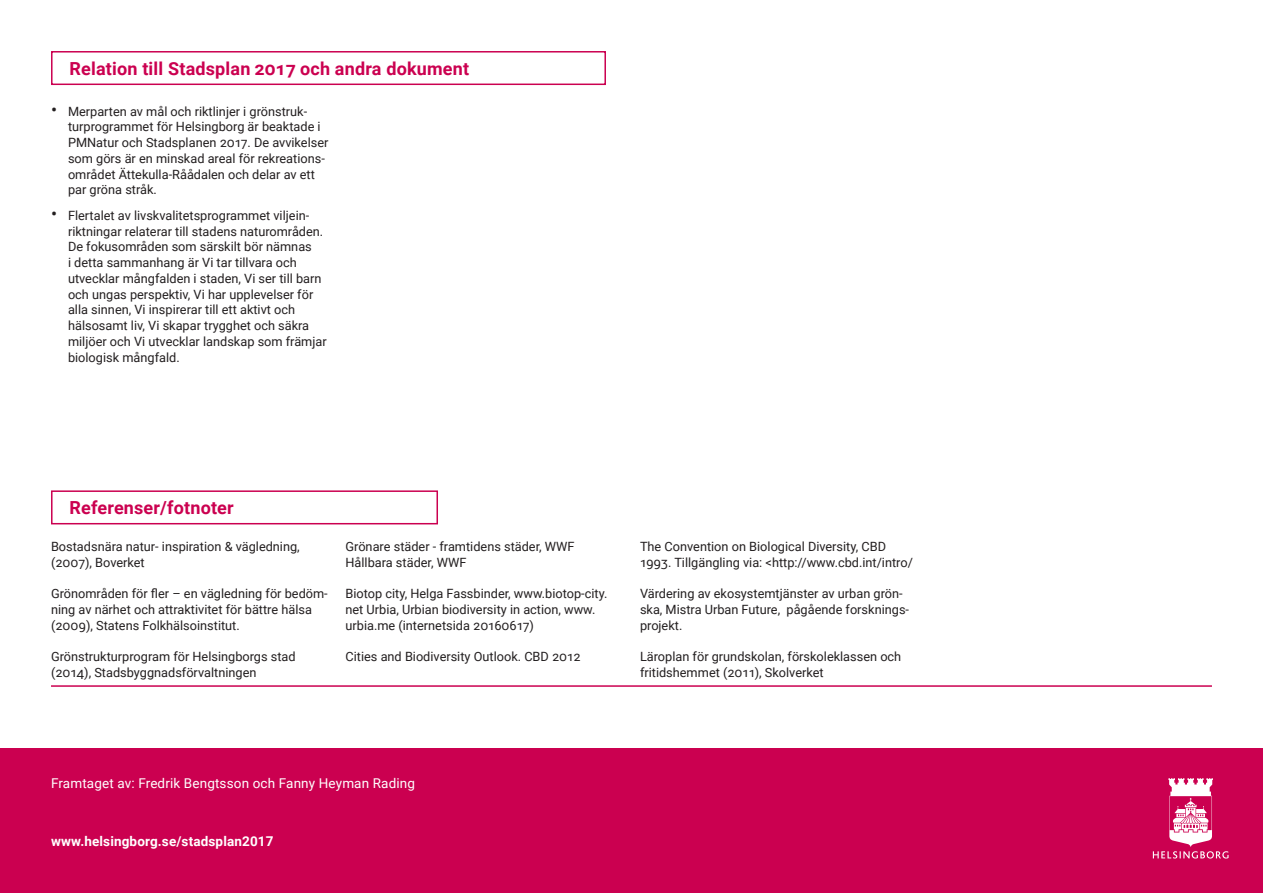
<style>
.page{position:relative;width:1263px;height:893px;background:#fff}
.page>*{position:absolute;margin:0;border:0;box-sizing:border-box;transform-origin:0 0}
.Mellanrubrik_2{font:700 18px "Roboto";letter-spacing:.01em;color:#cb0050}
.t1{font:13.5px "Roboto";letter-spacing:.01em;color:#fff}
.t2{font:700 13.5px "Roboto";letter-spacing:.01em;color:#fff}
.Bildtext{font:12.75px/15.8px "Roboto";color:#231f20}
.s1{font-size:18px}
</style>
<div class="page">
<div style="left:0;top:748px;width:1263px;height:145px;background:#cb0050"></div>
<svg style="left:1153px;top:778px;width:75px;height:80px"></svg>
<div style="left:51px;top:490px;width:387px;height:34px;border:2px solid #cb0050"></div>
<div style="left:51px;top:51px;width:555px;height:34px;border:2px solid #cb0050"></div>
<hr style="left:51px;top:685px;width:1161px;height:2px;background:#cb0050">
<p class="Mellanrubrik_2" style="left:70px;top:56px;width:401px">Relation till Stadsplan 2017 och andra dokument</p>
<p class="Bildtext" style="left:68px;top:103px;width:262px;text-indent:-17px"><span class="s1">•</span> Merparten av mål och riktlinjer i grönstruk&shy;turprogrammet för Helsingborg är beaktade i PMNatur och Stadsplanen 2017. De avvikelser som görs är en minskad areal för rekreations&shy;området Ättekulla-Råådalen och delar av ett par gröna stråk.</p>
<p class="Bildtext" style="left:68px;top:207px;width:260px;text-indent:-17px"><span class="s1">•</span> Flertalet av livskvalitetsprogrammet viljein&shy;riktningar relaterar till stadens naturområden.<br>De fokusområden som särskilt bör nämnas<br>i detta sammanhang är Vi tar tillvara och utvecklar mångfalden i staden, Vi ser till barn och ungas perspektiv, Vi har upplevelser för alla sinnen, Vi inspirerar till ett aktivt och hälsosamt liv, Vi skapar trygghet och säkra miljöer och Vi utvecklar landskap som främjar biologisk mångfald.</p>
<p class="Mellanrubrik_2" style="left:70px;top:495px;width:166px">Referenser/fotnoter</p>
<p class="Bildtext" style="left:51px;top:538px;width:250px">Bostadsnära natur- inspiration &amp; vägledning, (2007), Boverket</p>
<p class="Bildtext" style="left:51px;top:585px;width:278px">Grönområden för fler – en vägledning för bedöm&shy;ning av närhet och attraktivitet för bättre hälsa (2009), Statens Folkhälsoinstitut.</p>
<p class="Bildtext" style="left:51px;top:648px;width:246px">Grönstrukturprogram för Helsingborgs stad (2014), Stadsbyggnadsförvaltningen</p>
<p class="Bildtext" style="left:345px;top:538px;width:231px">Grönare städer - framtidens städer, WWF</p>
<p class="Bildtext" style="left:345px;top:554px;width:122px">Hållbara städer, WWF</p>
<p class="Bildtext" style="left:345px;top:585px;width:263px">Biotop city, Helga Fassbinder, www.biotop-city. net Urbia, Urbian biodiversity in action, www. urbia.me (internetsida 20160617)</p>
<p class="Bildtext" style="left:345px;top:648px;width:237px">Cities and Biodiversity Outlook. CBD 2012</p>
<p class="Bildtext" style="left:640px;top:538px;width:274px">The Convention on Biological Diversity, CBD<br>1993. Tillgängling via: &lt;http://www.cbd.int/intro/</p>
<p class="Bildtext" style="left:640px;top:585px;width:271px">Värdering av ekosystemtjänster av urban grön&shy;ska, Mistra Urban Future, pågående forsknings&shy;projekt.</p>
<p class="Bildtext" style="left:640px;top:648px;width:263px">Läroplan för grundskolan, förskoleklassen och fritidshemmet (2011), Skolverket</p>
<p class="t1" style="left:51px;top:774px;width:366px">Framtaget av: Fredrik Bengtsson och Fanny Heyman Rading</p>
<p class="t2" style="left:51px;top:832px;width:224px">www.helsingborg.se/stadsplan2017</p>
</div>
